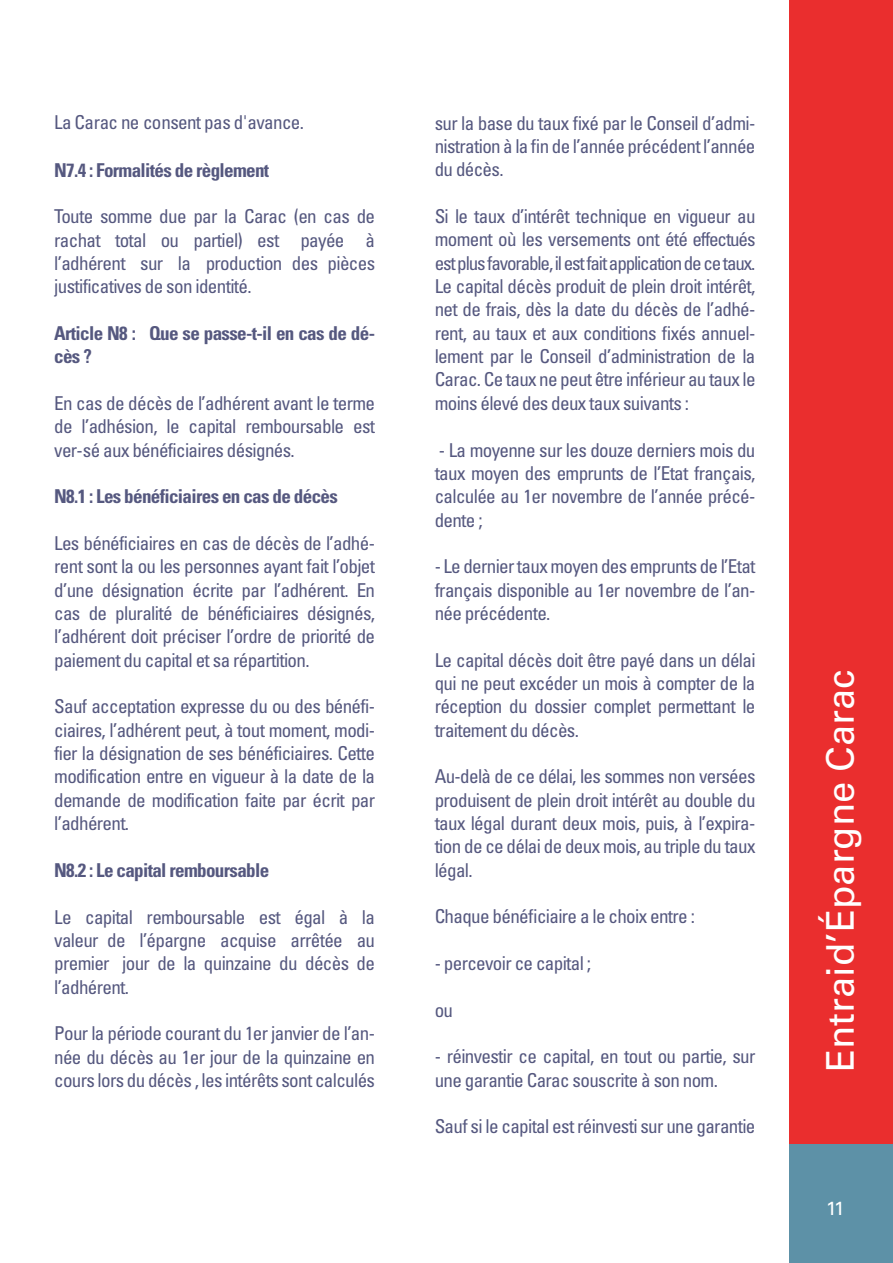
<style>
.page{position:relative;width:893px;height:1263px;background:#fff}
.page>*{position:absolute;margin:0;border:0;box-sizing:border-box;transform-origin:0 0}
.t1{font:38.25px "Univers LT Std";color:#fff}
.t2{font:condensed 19.05px/23.4px "Univers LT Std";letter-spacing:-.035em;color:#55587f;text-align:justify}
.t3{font:700 condensed 19.05px/23.4px "Univers LT Std";letter-spacing:-.035em;color:#55587f}
.t4{font:19.05px "Univers LT Std";color:#fff}
</style>
<div class="page">
<div style="left:790px;top:0;width:103px;height:1263px;background:#ea2e2e"></div>
<div style="left:790px;top:1144px;width:103px;height:119px;background:#5d91a7"></div>
<p class="t2" style="left:54px;top:111px;width:251px">La Carac ne consent pas d'avance.</p>
<p class="t3" style="left:54px;top:158px;width:217px">N7.4 : Formalités de règlement</p>
<p class="t2" style="left:54px;top:205px;width:322px">Toute somme due par la Carac (en cas de rachat total ou partiel) est payée à l’adhérent sur la production des pièces justificatives de son identité.</p>
<p class="t3" style="left:54px;top:321px;width:322px">Article N8 : Que se passe-t-il en cas de dé&shy;cès ?</p>
<p class="t2" style="left:54px;top:391px;width:322px">En cas de décès de l’adhérent avant le terme de l’adhésion, le capital remboursable est ver-sé aux bénéficiaires désignés.</p>
<p class="t3" style="left:54px;top:485px;width:285px">N8.1 : Les bénéficiaires en cas de décès</p>
<p class="t2" style="left:54px;top:531px;width:322px">Les bénéficiaires en cas de décès de l’adhé&shy;rent sont la ou les personnes ayant fait l’objet d’une désignation écrite par l’adhérent. En cas de pluralité de bénéficiaires désignés, l’adhérent doit préciser l’ordre de priorité de paiement du capital et sa répartition.</p>
<p class="t2" style="left:54px;top:695px;width:322px">Sauf acceptation expresse du ou des bénéfi&shy;ciaires, l’adhérent peut, à tout moment, modi&shy;fier la désignation de ses bénéficiaires. Cette modification entre en vigueur à la date de la demande de modification faite par écrit par l’adhérent.</p>
<p class="t3" style="left:54px;top:858px;width:217px">N8.2 : Le capital remboursable</p>
<p class="t2" style="left:54px;top:905px;width:322px">Le capital remboursable est égal à la valeur de l’épargne acquise arrêtée au premier jour de la quinzaine du décès de l’adhérent.</p>
<p class="t2" style="left:54px;top:1021px;width:322px">Pour la période courant du 1er janvier de l’an&shy;née du décès au 1er jour de la quinzaine en cours lors du décès , les intérêts sont calculés</p>
<p class="t2" style="left:435px;top:111px;width:322px">sur la base du taux fixé par le Conseil d’admi&shy;nistration à la fin de l’année précédent l’année du décès.</p>
<p class="t2" style="left:435px;top:204px;width:322px">Si le taux d’intérêt technique en vigueur au moment où les versements ont été effectués est plus favorable, il est fait application de ce taux.<br>Le capital décès produit de plein droit intérêt, net de frais, dès la date du décès de l’adhé&shy;rent, au taux et aux conditions fixés annuel&shy;lement par le Conseil d’administration de la Carac. Ce taux ne peut être inférieur au taux le moins élevé des deux taux suivants :</p>
<p class="t2" style="left:435px;top:438px;width:322px">- La moyenne sur les douze derniers mois du taux moyen des emprunts de l’Etat français, calculée au 1er novembre de l’année précé&shy;dente ;</p>
<p class="t2" style="left:435px;top:554px;width:322px">- Le dernier taux moyen des emprunts de l’Etat français disponible au 1er novembre de l’an&shy;née précédente.</p>
<p class="t2" style="left:435px;top:648px;width:322px">Le capital décès doit être payé dans un délai qui ne peut excéder un mois à compter de la réception du dossier complet permettant le traitement du décès.</p>
<p class="t2" style="left:435px;top:764px;width:322px">Au-delà de ce délai, les sommes non versées produisent de plein droit intérêt au double du taux légal durant deux mois, puis, à l’expira&shy;tion de ce délai de deux mois, au triple du taux légal.</p>
<p class="t2" style="left:435px;top:904px;width:262px">Chaque bénéficiaire a le choix entre :</p>
<p class="t2" style="left:435px;top:951px;width:158px">- percevoir ce capital ;</p>
<p class="t2" style="left:435px;top:998px;width:20px">ou</p>
<p class="t2" style="left:435px;top:1045px;width:322px">- réinvestir ce capital, en tout ou partie, sur une garantie Carac souscrite à son nom.</p>
<p class="t2" style="left:435px;top:1115px;width:322px">Sauf si le capital est réinvesti sur une garantie</p>
<p class="t1" style="left:817px;top:1072px;width:404px;rotate:-90deg">Entraid’Épargne Carac</p>
<p class="t4" style="left:826px;top:1197px;width:20px">11</p>
</div>
